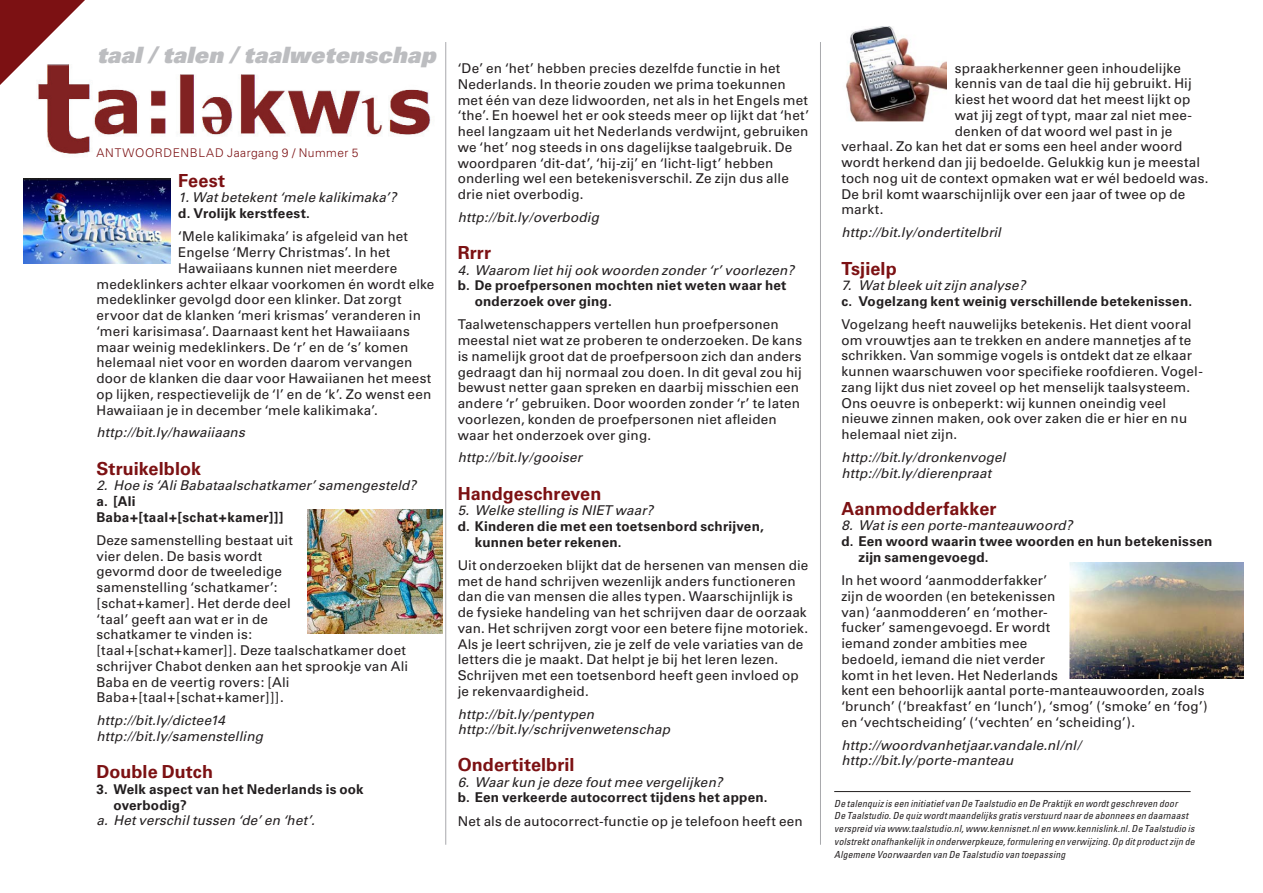
<style>
.page{position:relative;width:1263px;height:893px;background:#fff}
.page>*{position:absolute;margin:0;border:0;box-sizing:border-box;transform-origin:0 0}
.t1{font:italic 900 22.5px "Univers";letter-spacing:.015em;color:#bcbdc0}
.t2{font:700 18px "Univers";letter-spacing:.005em;color:#7c1113}
.t3{font:13.5px/15.8px "Univers";letter-spacing:.01em;color:#231f20}
.t4{font:italic 13.5px/15.8px "Univers";letter-spacing:.01em;color:#231f20}
.t5{font:700 13.5px/15.8px "Univers";letter-spacing:.02em;color:#231f20}
.t6{font:300 12px "Univers";letter-spacing:.045em;color:#7c1113}
.t7{font:italic condensed 9.75px/12.8px "Univers";letter-spacing:.02em;color:#231f20}
</style>
<div class="page">
<img style="left:38px;top:74px;width:393px;height:80px">
<svg style="left:0;top:0;width:85px;height:85px"></svg>
<hr style="left:834px;top:791px;width:356px;height:1px;background:#231f20">
<hr style="left:445px;top:42px;width:1px;height:803px;background:#a8a9ad">
<hr style="left:820px;top:42px;width:1px;height:803px;background:#a8a9ad">
<img style="left:308px;top:509px;width:135px;height:125px">
<img style="left:1069px;top:563px;width:175px;height:115px">
<img style="left:23px;top:179px;width:148px;height:84px">
<img style="left:846px;top:26px;width:100px;height:96px">
<h1 class="t1" style="left:97px;top:40px;width:340px">taal / talen / taalwetenschap</h1>
<p class="t6" style="left:96px;top:145px;width:264px">ANTWOORDENBLAD Jaargang 9 / Nummer 5</p>
<h2 class="t2" style="left:178px;top:170px;width:48px">Feest</h2>
<p class="t4" style="left:178px;top:190px;width:220px">1. Wat betekent ‘mele kalikimaka’?</p>
<p class="t5" style="left:178px;top:206px;width:133px">d. Vrolijk kerstfeest.</p>
<p class="t3" style="left:178px;top:229px;width:231px">‘Mele kalikimaka’ is afgeleid van het</p>
<p class="t3" style="left:178px;top:245px;width:214px">Engelse ‘Merry Christmas’. In het</p>
<p class="t3" style="left:178px;top:260px;width:220px">Hawaiiaans kunnen niet meerdere</p>
<p class="t3" style="left:96px;top:276px;width:339px">medeklinkers achter elkaar voorkomen én wordt elke</p>
<p class="t3" style="left:96px;top:292px;width:307px">medeklinker gevolgd door een klinker. Dat zorgt</p>
<p class="t3" style="left:96px;top:308px;width:326px">ervoor dat de klanken ‘meri krismas’ veranderen in</p>
<p class="t3" style="left:96px;top:323px;width:315px">‘meri karisimasa’. Daarnaast kent het Hawaiiaans</p>
<p class="t3" style="left:96px;top:339px;width:313px">maar weinig medeklinkers. De ‘r’ en de ‘s’ komen</p>
<p class="t3" style="left:96px;top:355px;width:318px">helemaal niet voor en worden daarom vervangen</p>
<p class="t3" style="left:96px;top:371px;width:336px">door de klanken die daar voor Hawaiianen het meest</p>
<p class="t3" style="left:96px;top:386px;width:336px">op lijken, respectievelijk de ‘l’ en de ‘k’. Zo wenst een</p>
<p class="t3" style="left:96px;top:402px;width:283px">Hawaiiaan je in december ‘mele kalikimaka’.</p>
<p class="t4" style="left:96px;top:425px;width:150px">http://bit.ly/hawaiiaans</p>
<h2 class="t2" style="left:96px;top:458px;width:106px">Struikelblok</h2>
<p class="t4" style="left:96px;top:477px;width:321px">2. Hoe is ‘Ali Babataalschatkamer’ samengesteld?</p>
<p class="t5" style="left:96px;top:493px;width:188px">a. [Ali<br>Baba+[taal+[schat+kamer]]]</p>
<p class="t3" style="left:96px;top:532px;width:313px">Deze samenstelling bestaat uit<br>vier delen. De basis wordt<br>gevormd door de tweeledige<br>samenstelling ‘schatkamer’:<br>[schat+kamer]. Het derde deel<br>‘taal’ geeft aan wat er in de<br>schatkamer te vinden is:<br>[taal+[schat+kamer]]. Deze taalschatkamer doet schrijver Chabot denken aan het sprookje van Ali<br>Baba en de veertig rovers: [Ali<br>Baba+[taal+[schat+kamer]]].</p>
<p class="t4" style="left:96px;top:713px;width:168px">http://bit.ly/dictee14 http://bit.ly/samenstelling</p>
<h2 class="t2" style="left:96px;top:761px;width:118px">Double Dutch</h2>
<p class="t5" style="left:113px;top:781px;width:252px;text-indent:-17px">3. Welk aspect van het Nederlands is ook overbodig?</p>
<p class="t4" style="left:96px;top:812px;width:220px">a. Het verschil tussen ‘de’ en ‘het’.</p>
<p class="t3" style="left:458px;top:61px;width:353px">‘De’ en ‘het’ hebben precies dezelfde functie in het Nederlands. In theorie zouden we prima toekunnen met één van deze lidwoorden, net als in het Engels met ‘the’. En hoewel het er ook steeds meer op lijkt dat ‘het’ heel langzaam uit het Nederlands verdwijnt, gebruiken we ‘het’ nog steeds in ons dagelijkse taalgebruik. De woordparen ‘dit-dat’, ‘hij-zij’ en ‘licht-ligt’ hebben onderling wel een betekenisverschil. Ze zijn dus alle drie niet overbodig.</p>
<p class="t4" style="left:458px;top:209px;width:143px">http://bit.ly/overbodig</p>
<h2 class="t2" style="left:458px;top:242px;width:35px">Rrrr</h2>
<p class="t4" style="left:458px;top:262px;width:338px">4. Waarom liet hij ook woorden zonder ‘r’ voorlezen?</p>
<p class="t5" style="left:475px;top:278px;width:313px;text-indent:-17px">b. De proefpersonen mochten niet weten waar het onderzoek over ging.</p>
<p class="t3" style="left:458px;top:317px;width:346px">Taalwetenschappers vertellen hun proefpersonen meestal niet wat ze proberen te onderzoeken. De kans is namelijk groot dat de proefpersoon zich dan anders gedraagt dan hij normaal zou doen. In dit geval zou hij bewust netter gaan spreken en daarbij misschien een andere ‘r’ gebruiken. Door woorden zonder ‘r’ te laten voorlezen, konden de proefpersonen niet afleiden waar het onderzoek over ging.</p>
<p class="t4" style="left:458px;top:450px;width:126px">http://bit.ly/gooiser</p>
<h2 class="t2" style="left:458px;top:483px;width:145px">Handgeschreven</h2>
<p class="t4" style="left:458px;top:502px;width:197px">5. Welke stelling is NIET waar?</p>
<p class="t5" style="left:475px;top:518px;width:291px;text-indent:-17px">d. Kinderen die met een toetsenbord schrijven, kunnen beter rekenen.</p>
<p class="t3" style="left:458px;top:557px;width:352px">Uit onderzoeken blijkt dat de hersenen van mensen die met de hand schrijven wezenlijk anders functioneren dan die van mensen die alles typen. Waarschijnlijk is de fysieke handeling van het schrijven daar de oorzaak van. Het schrijven zorgt voor een betere fijne motoriek.<br>Als je leert schrijven, zie je zelf de vele variaties van de letters die je maakt. Dat helpt je bij het leren lezen.<br>Schrijven met een toetsenbord heeft geen invloed op je rekenvaardigheid.</p>
<p class="t4" style="left:458px;top:706px;width:214px;line-height:15.3px">http://bit.ly/pentypen http://bit.ly/schrijvenwetenschap</p>
<h2 class="t2" style="left:458px;top:754px;width:118px">Ondertitelbril</h2>
<p class="t4" style="left:458px;top:774px;width:266px">6. Waar kun je deze fout mee vergelijken?</p>
<p class="t5" style="left:458px;top:790px;width:312px">b. Een verkeerde autocorrect tijdens het appen.</p>
<p class="t3" style="left:458px;top:813px;width:346px">Net als de autocorrect-functie op je telefoon heeft een</p>
<p class="t3" style="left:955px;top:60px;width:228px">spraakherkenner geen inhoudelijke</p>
<p class="t3" style="left:955px;top:76px;width:238px">kennis van de taal die hij gebruikt. Hij</p>
<p class="t3" style="left:955px;top:92px;width:237px">kiest het woord dat het meest lijkt op</p>
<p class="t3" style="left:955px;top:107px;width:239px">wat jij zegt of typt, maar zal niet mee-</p>
<p class="t3" style="left:955px;top:123px;width:219px">denken of dat woord wel past in je</p>
<p class="t3" style="left:841px;top:139px;width:343px">verhaal. Zo kan het dat er soms een heel ander woord</p>
<p class="t3" style="left:841px;top:155px;width:360px">wordt herkend dan jij bedoelde. Gelukkig kun je meestal</p>
<p class="t3" style="left:841px;top:170px;width:369px">toch nog uit de context opmaken wat er wél bedoeld was.</p>
<p class="t3" style="left:841px;top:186px;width:345px">De bril komt waarschijnlijk over een jaar of twee op de</p>
<p class="t3" style="left:841px;top:202px;width:43px">markt.</p>
<p class="t4" style="left:841px;top:225px;width:161px">http://bit.ly/ondertitelbril</p>
<h2 class="t2" style="left:841px;top:258px;width:57px">Tsjielp</h2>
<p class="t4" style="left:841px;top:277px;width:186px">7. Wat bleek uit zijn analyse?</p>
<p class="t5" style="left:841px;top:293px;width:352px">c. Vogelzang kent weinig verschillende betekenissen.</p>
<p class="t3" style="left:841px;top:316px;width:363px">Vogelzang heeft nauwelijks betekenis. Het dient vooral om vrouwtjes aan te trekken en andere mannetjes af te schrikken. Van sommige vogels is ontdekt dat ze elkaar kunnen waarschuwen voor specifieke roofdieren. Vogel&shy;zang lijkt dus niet zoveel op het menselijk taalsysteem.<br>Ons oeuvre is onbeperkt: wij kunnen oneindig veel nieuwe zinnen maken, ook over zaken die er hier en nu helemaal niet zijn.</p>
<p class="t4" style="left:841px;top:449px;width:166px">http://bit.ly/dronkenvogel http://bit.ly/dierenpraat</p>
<h2 class="t2" style="left:841px;top:498px;width:157px">Aanmodderfakker</h2>
<p class="t4" style="left:841px;top:518px;width:233px">8. Wat is een porte-manteauwoord?</p>
<p class="t5" style="left:858px;top:534px;width:355px;text-indent:-17px">d. Een woord waarin twee woorden en hun betekenissen zijn samengevoegd.</p>
<p class="t3" style="left:841px;top:572px;width:368px">In het woord ‘aanmodderfakker’<br>zijn de woorden (en betekenissen<br>van) ‘aanmodderen’ en ‘mother-<br>fucker’ samengevoegd. Er wordt<br>iemand zonder ambities mee<br>bedoeld, iemand die niet verder<br>komt in het leven. Het Nederlands<br>kent een behoorlijk aantal porte-manteauwoorden, zoals ‘brunch’ (‘breakfast’ en ‘lunch’), ‘smog’ (‘smoke’ en ‘fog’) en ‘vechtscheiding’ (‘vechten’ en ‘scheiding’).</p>
<p class="t4" style="left:841px;top:737px;width:241px">http://woordvanhetjaar.vandale.nl/nl/ http://bit.ly/porte-manteau</p>
<p class="t7" style="left:834px;top:796px;width:362px">De talenquiz is een initiatief van De Taalstudio en De Praktijk en wordt geschreven door<br>De Taalstudio. De quiz wordt maandelijks gratis verstuurd naar de abonnees en daarnaast verspreid via www.taalstudio.nl, www.kennisnet.nl en www.kennislink.nl. De Taalstudio is volstrekt onafhankelijk in onderwerpkeuze, formulering en verwijzing. Op dit product zijn de Algemene Voorwaarden van De Taalstudio van toepassing</p>
</div>
